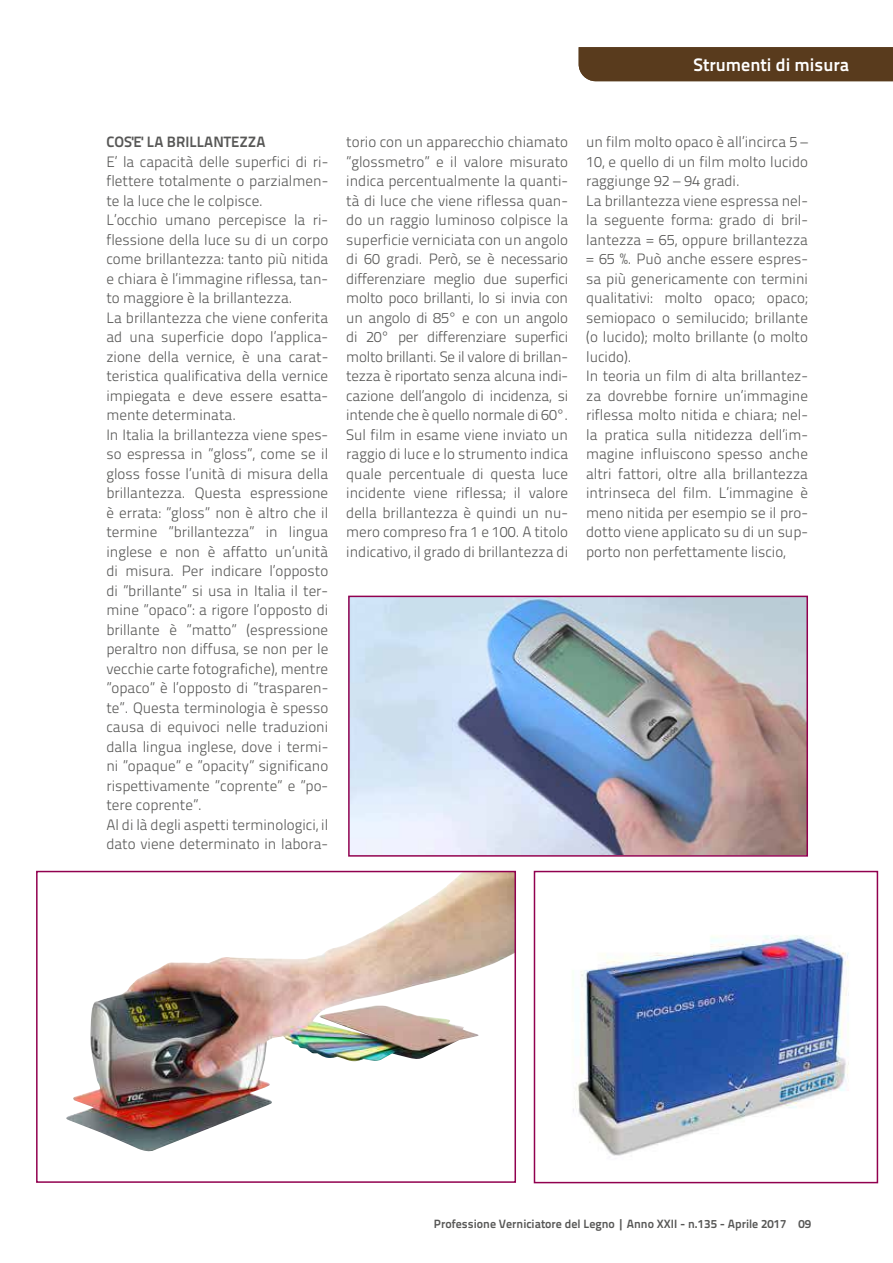
<style>
.page{position:relative;width:893px;height:1263px;background:#fff}
.page>*{position:absolute;margin:0;border:0;box-sizing:border-box;transform-origin:0 0}
.t1{font:700 18px "Titillium Text 22 L";color:#fff}
.t2{font:300 15px/19.5px "Titillium Text 22 L";color:#575756}
.t3{font:700 15px "Titillium Text 22 L";color:#575756}
.t4{font:700 12px "Titillium Text 22 L";color:#575756}
</style>
<div class="page">
<div style="left:579px;top:47px;width:314px;height:34px;background:#593b1d"></div>
<img style="left:351px;top:599px;width:454px;height:255px">
<div style="left:348px;top:596px;width:460px;height:261px;border:2px solid #91004f"></div>
<img style="left:573px;top:935px;width:276px;height:221px">
<div style="left:534px;top:871px;width:344px;height:312px;border:2px solid #91004f"></div>
<img style="left:66px;top:874px;width:447px;height:278px">
<div style="left:36px;top:871px;width:480px;height:312px;border:2px solid #91004f"></div>
<p class="t1" style="left:693px;top:51px;width:157px">Strumenti di misura</p>
<p class="t3" style="left:106px;top:130px;width:161px">COS'E' LA BRILLANTEZZA</p>
<p class="t2" style="left:106px;top:151px;width:223px">E’ la capacità delle superfici di ri&shy;flettere totalmente o parzialmen&shy;te la luce che le colpisce.<br>L’occhio umano percepisce la ri&shy;flessione della luce su di un corpo come brillantezza: tanto più nitida e chiara è l’immagine riflessa, tan&shy;to maggiore è la brillantezza.<br>La brillantezza che viene conferita ad una superficie dopo l’applica&shy;zione della vernice, è una carat&shy;teristica qualificativa della vernice impiegata e deve essere esatta&shy;mente determinata.<br>In Italia la brillantezza viene spes&shy;so espressa in “gloss”, come se il gloss fosse l’unità di misura della brillantezza. Questa espressione è errata: “gloss” non è altro che il termine “brillantezza” in lingua inglese e non è affatto un’unità di misura. Per indicare l’opposto di “brillante” si usa in Italia il ter&shy;mine “opaco”: a rigore l’opposto di brillante è “matto” (espressione peraltro non diffusa, se non per le vecchie carte fotografiche), mentre “opaco” è l’opposto di “trasparen&shy;te”. Questa terminologia è spesso causa di equivoci nelle traduzioni dalla lingua inglese, dove i termi&shy;ni “opaque” e “opacity” significano rispettivamente “coprente” e “po&shy;tere coprente“.<br>Al di là degli aspetti terminologici, il dato viene determinato in labora-</p>
<p class="t2" style="left:346px;top:131px;width:223px;text-align:justify">torio con un apparecchio chiamato “glossmetro” e il valore misurato indica percentualmente la quanti&shy;tà di luce che viene riflessa quan&shy;do un raggio luminoso colpisce la superficie verniciata con un angolo di 60 gradi. Però, se è necessario differenziare meglio due superfici molto poco brillanti, lo si invia con un angolo di 85° e con un angolo di 20° per differenziare superfici molto brillanti. Se il valore di brillan&shy;tezza è riportato senza alcuna indi&shy;cazione dell’angolo di incidenza, si intende che è quello normale di 60°.<br>Sul film in esame viene inviato un raggio di luce e lo strumento indica quale percentuale di questa luce incidente viene riflessa; il valore della brillantezza è quindi un nu&shy;mero compreso fra 1 e 100. A titolo indicativo, il grado di brillantezza di</p>
<p class="t2" style="left:586px;top:131px;width:223px">un film molto opaco è all’incirca 5 – 10, e quello di un film molto lucido raggiunge 92 – 94 gradi.<br>La brillantezza viene espressa nel&shy;la seguente forma: grado di bril&shy;lantezza = 65, oppure brillantezza = 65 %. Può anche essere espres&shy;sa più genericamente con termini qualitativi: molto opaco; opaco; semiopaco o semilucido; brillante (o lucido); molto brillante (o molto lucido).<br>In teoria un film di alta brillantez&shy;za dovrebbe fornire un’immagine riflessa molto nitida e chiara; nel&shy;la pratica sulla nitidezza dell’im&shy;magine influiscono spesso anche altri fattori, oltre alla brillantezza intrinseca del film. L’immagine è meno nitida per esempio se il pro&shy;dotto viene applicato su di un sup&shy;porto non perfettamente liscio,</p>
<p class="t4" style="left:434px;top:1215px;width:379px">Professione Verniciatore del Legno | Anno XXII - n.135 - Aprile 2017 09</p>
</div>
